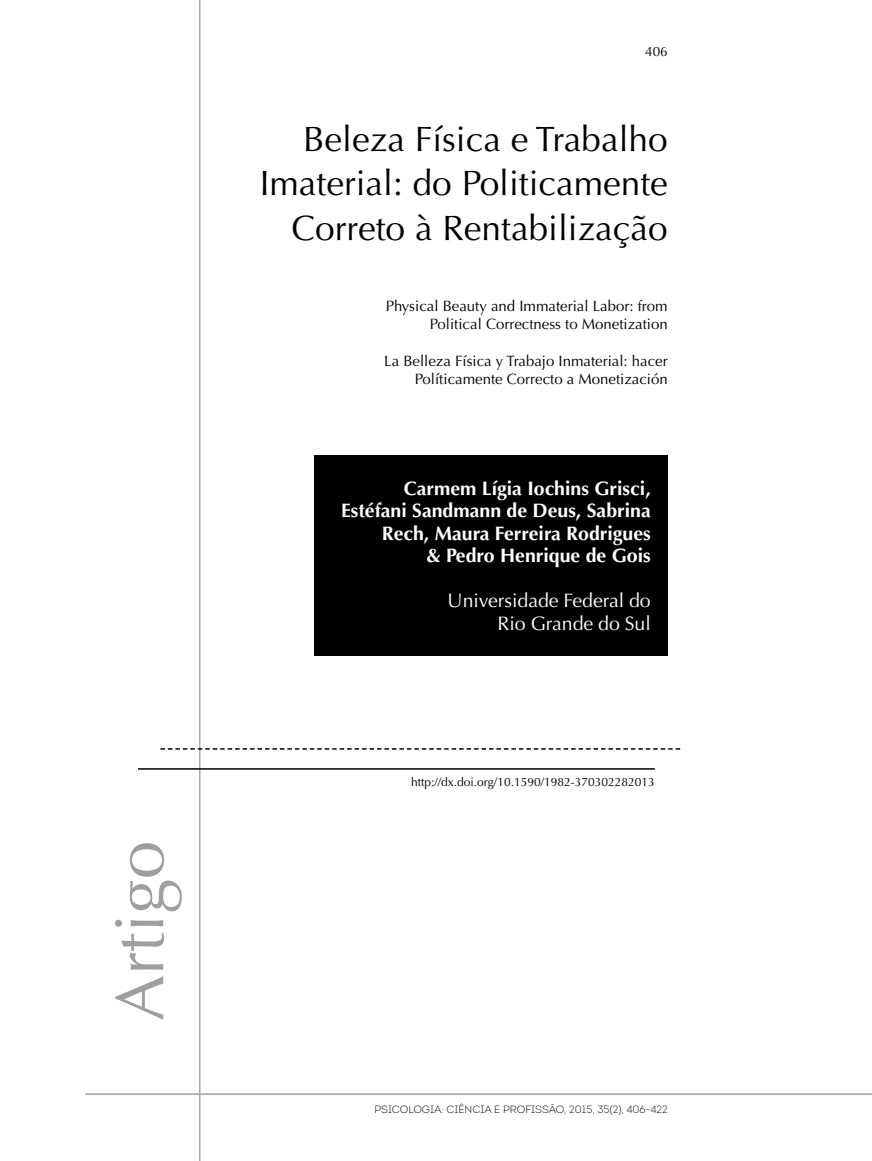
<style>
.page{position:relative;width:872px;height:1161px;background:#fff}
.page>*{position:absolute;margin:0;border:0;box-sizing:border-box;transform-origin:0 0}
.t1{font:69px "Optima";color:#9d9fa2}
.t2{font:35.25px/44.2px "Optima";color:#000;text-align:right}
.t3{font:700 19.5px/22.5px "Optima";color:#fff;text-align:right}
.t4{font:19.5px/22.5px "Optima";color:#fff;text-align:right}
.t5{font:15px/18px "Optima";color:#000;text-align:right}
.t6{font:13.5px "Optima";color:#000}
.t7{font:12px "Optima";color:#000}
.t8{font:10.5px "Intro Light Alt";color:#000}
</style>
<div class="page">
<hr style="left:85px;top:1093px;width:787px;height:2px;background:#9d9fa2">
<hr style="left:199px;top:0;width:1px;height:1161px;background:#a7a9ac">
<div style="left:315px;top:455px;width:353px;height:200px;background:#000"></div>
<hr style="left:138px;top:768px;width:517px;height:2px;background:#000">
<svg style="left:160px;top:748px;width:520px;height:2px"></svg>
<h1 class="t1" style="left:100px;top:1021px;width:182px;rotate:-90deg">Artigo</h1>
<p class="t6" style="left:645px;top:44px;width:24px">406</p>
<h2 class="t2" style="left:260px;top:118px;width:409px">Beleza Física e Trabalho<br>Imaterial: do Politicamente<br>Correto à Rentabilização</h2>
<p class="t5" style="left:386px;top:297px;width:284px">Physical Beauty and Immaterial Labor: from<br>Political Correctness to Monetization</p>
<p class="t5" style="left:384px;top:352px;width:285px">La Belleza Física y Trabajo Inmaterial: hacer<br>Políticamente Correcto a Monetización</p>
<h3 class="t3" style="left:341px;top:477px;width:311px">Carmem Lígia Iochins Grisci,<br>Estéfani Sandmann de Deus, Sabrina<br>Rech, Maura Ferreira Rodrigues<br>&amp; Pedro Henrique de Gois</h3>
<h3 class="t4" style="left:447px;top:590px;width:205px">Universidade Federal do<br>Rio Grande do Sul</h3>
<p class="t7" style="left:411px;top:775px;width:245px">http://dx.doi.org/10.1590/1982-370302282013</p>
<p class="t8" style="left:374px;top:1102px;width:295px">PSICOLOGIA: CIÊNCIA E PROFISSÃO, 2015, 35(2), 406-422</p>
</div>
